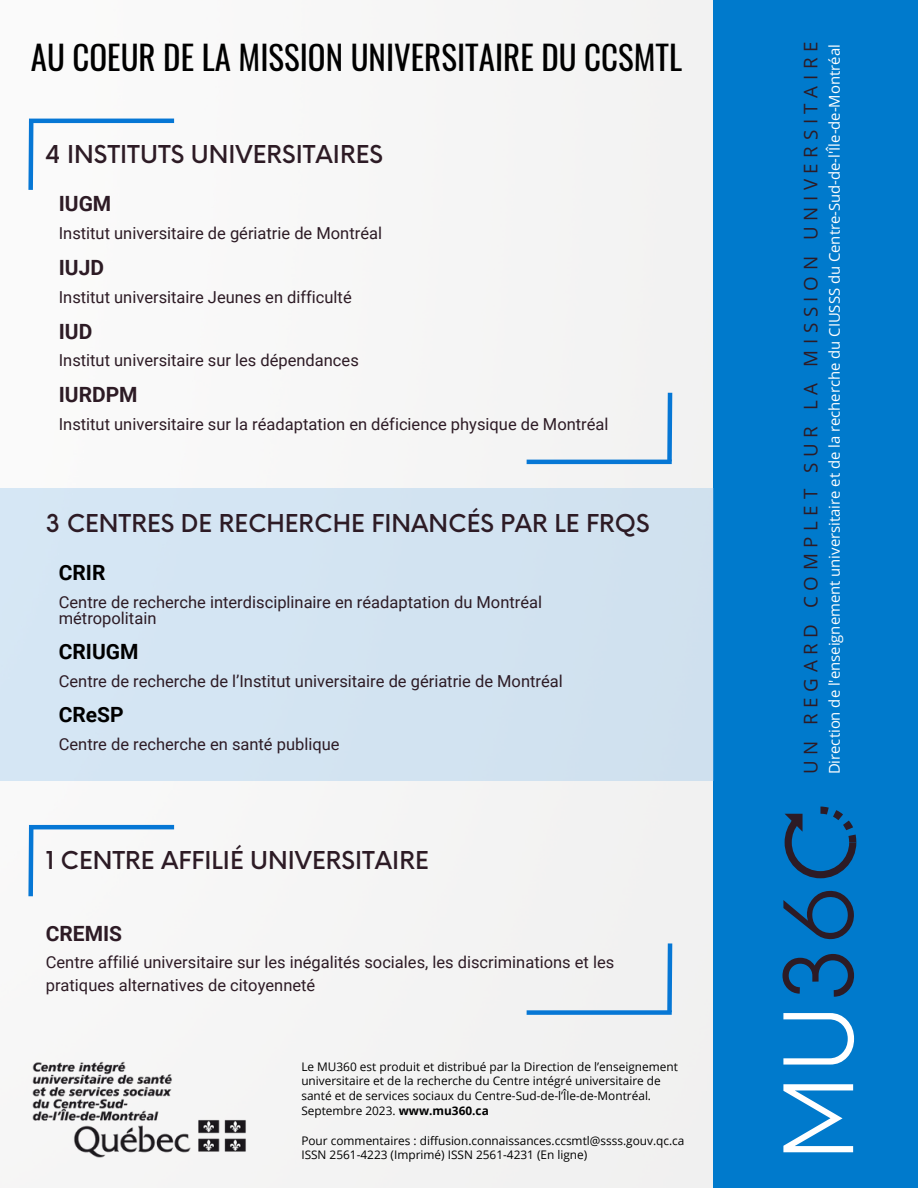
<style>
.page{position:relative;width:918px;height:1188px;background:#fff}
.page>*{position:absolute;margin:0;border:0;box-sizing:border-box;transform-origin:0 0}
.t1{font:93px "Neue Einstellung";color:#fff}
.t2{font:33px "Oswald";color:#000}
.t3{font:500 24px "Neue Einstellung";color:#2d1b25}
.t4{font:700 21px "Roboto";color:#2d1b25}
.t5{font:700 21px "Roboto";color:#000}
.t6{font:18.75px "Open Sans";letter-spacing:.3em;color:#2d1b25}
.t7{font:16.5px/22.5px "Roboto";color:#2d1b25}
.t8{font:14.85px "Open Sans";color:#fff}
.t9{font:11.85px/14.9px "Open Sans";color:#000}
.s1{font-weight:700}
.s2{color:#2d1b25}
</style>
<div class="page">
<div style="left:713px;top:0;width:205px;height:1188px;background:#007acc"></div>
<svg style="left:785px;top:807px;width:71px;height:71px"></svg>
<img style="left:28px;top:1057px;width:223px;height:105px">
<div style="left:0;top:489px;width:713px;height:292px;background:#d3e4f2"></div>
<div style="left:527px;top:1010px;width:145px;height:5px;background:#0677d5"></div>
<svg style="left:665px;top:939px;width:10px;height:78px"></svg>
<hr style="left:29px;top:119px;width:145px;height:4px;background:#0677d5">
<svg style="left:26px;top:117px;width:10px;height:77px"></svg>
<hr style="left:29px;top:825px;width:145px;height:4px;background:#0677d5">
<svg style="left:26px;top:823px;width:10px;height:78px"></svg>
<hr style="left:527px;top:460px;width:145px;height:4px;background:#0677d5">
<svg style="left:665px;top:388px;width:10px;height:78px"></svg>
<p class="t2" style="left:31px;top:31px;width:653px">AU COEUR DE LA MISSION UNIVERSITAIRE DU CCSMTL</p>
<p class="t3" style="left:46px;top:133px;width:339px">4 INSTITUTS UNIVERSITAIRES</p>
<p class="t4" style="left:59px;top:192px;width:54px">IUGM</p>
<p class="t7" style="left:59px;top:222px;width:325px">Institut universitaire de gériatrie de Montréal</p>
<p class="t4" style="left:59px;top:256px;width:47px">IUJD</p>
<p class="t7" style="left:59px;top:286px;width:294px">Institut universitaire Jeunes en difficulté</p>
<p class="t4" style="left:59px;top:319px;width:35px">IUD</p>
<p class="t7" style="left:59px;top:349px;width:302px">Institut universitaire sur les dépendances</p>
<p class="t4" style="left:59px;top:382px;width:80px">IURDPM</p>
<p class="t7" style="left:59px;top:413px;width:551px">Institut universitaire sur la réadaptation en déficience physique de Montréal</p>
<p class="t3" style="left:46px;top:501px;width:605px">3 CENTRES DE RECHERCHE FINANCÉS PAR LE FRQS</p>
<p class="t5" style="left:59px;top:561px;width:48px">CRIR</p>
<p class="t7" style="left:59px;top:594px;width:485px;line-height:15.8px">Centre de recherche interdisciplinaire en réadaptation du Montréal métropolitain</p>
<p class="t5" style="left:59px;top:640px;width:81px">CRIUGM</p>
<p class="t7" style="left:59px;top:670px;width:506px">Centre de recherche de l’Institut universitaire de gériatrie de Montréal</p>
<p class="t5" style="left:59px;top:703px;width:66px">CReSP</p>
<p class="t7" style="left:59px;top:733px;width:282px">Centre de recherche en santé publique</p>
<p class="t3" style="left:46px;top:839px;width:384px">1 CENTRE AFFILIÉ UNIVERSITAIRE</p>
<p class="t4" style="left:46px;top:921px;width:78px">CREMIS</p>
<p class="t7" style="left:46px;top:951px;width:570px">Centre affilié universitaire sur les inégalités sociales, les discriminations et les pratiques alternatives de citoyenneté</p>
<p class="t9" style="left:301px;top:1059px;width:378px">Le MU360 est produit et distribué par la Direction de l’enseignement universitaire et de la recherche du Centre intégré universitaire de santé et de services sociaux du Centre-Sud-de-l’Île-de-Montréal.</p>
<p class="t9" style="left:301px;top:1103px;width:189px">Septembre 2023. <span class="s1">www.mu360.ca</span></p>
<p class="t9" style="left:301px;top:1133px;width:385px">Pour commentaires : diffusion.connaissances.ccsmtl@ssss.gouv.qc.ca</p>
<p class="t9" style="left:301px;top:1147px;width:287px">ISSN 2561-4223 (Imprimé) ISSN 2561-4231 (En ligne)</p>
<p class="t6" style="left:798px;top:774px;width:734px;rotate:-90deg">UN REGARD COMPLET SUR LA MISSION UNIVERSITAIRE</p>
<p class="t8" style="left:824px;top:774px;width:732px;rotate:-90deg">Direction de l'enseignement universitaire et de la recherche du CIUSSS du Centre-Sud-de-l'Île-de-Montréal</p>
<p class="t1" style="left:736px;top:1161px;width:275px;rotate:-90deg">MU<span class="s2">36</span></p>
</div>
